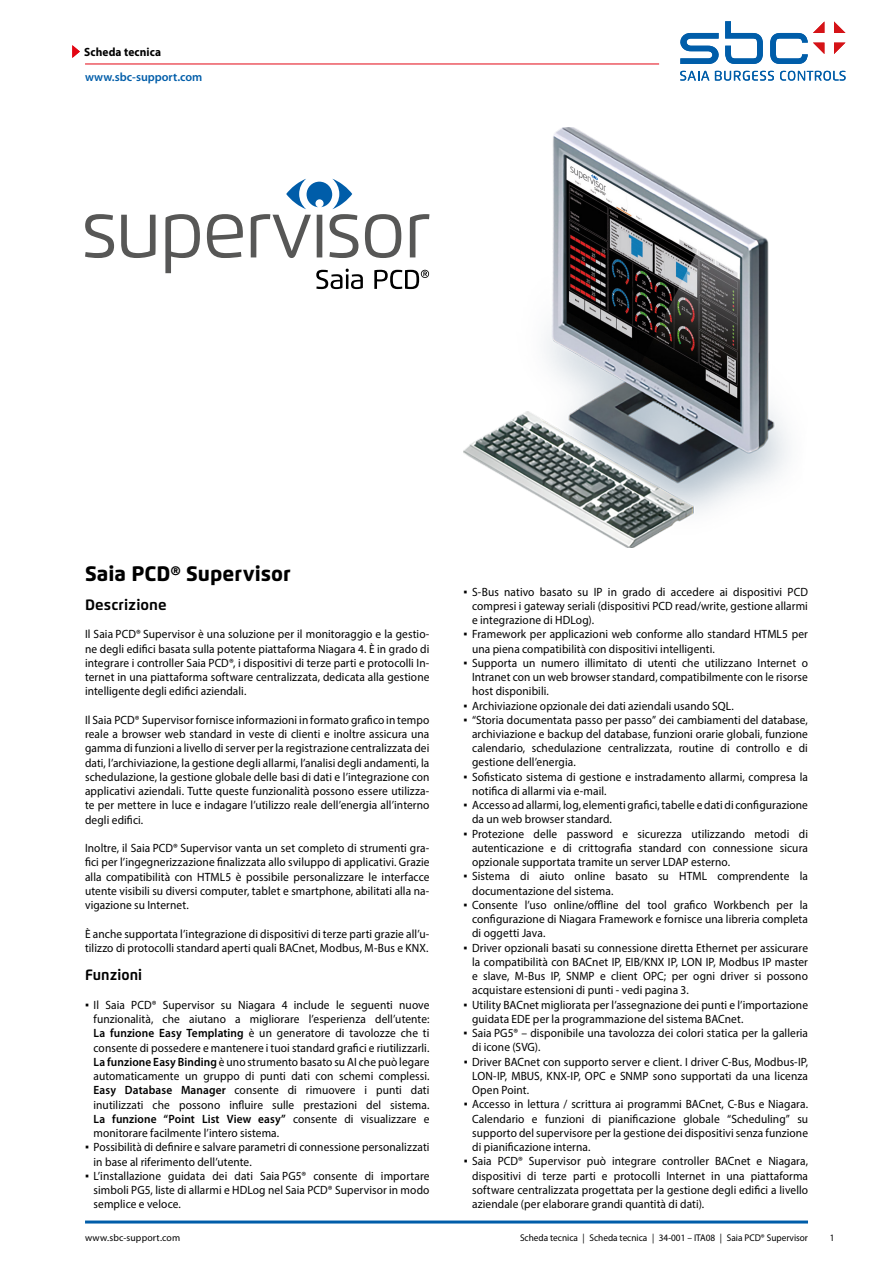
<style>
.page{position:relative;width:893px;height:1263px;background:#fff}
.page>*{position:absolute;margin:0;border:0;box-sizing:border-box;transform-origin:0 0}
.t1{font:800 21px "Flexo";color:#000}
.t2{font:700 15px "Flexo";letter-spacing:.005em;color:#000}
.t3{font:700 15px "Flexo";letter-spacing:.005em;color:#000;scale:.95 1}
.t4{font:12px/14.2px "Myriad Pro";letter-spacing:.01em;color:#000;text-align:justify;scale:.95 1}
.t5{font:600 12px "Myriad Pro";color:#005da9}
.t6{font:700 12px "Myriad Pro";letter-spacing:.01em;color:#000;scale:.95 1}
.t7{font:9.75px "Myriad Pro";color:#000;scale:.95 1}
.t8{font:9.75px "Myriad Pro";color:#000}
.s1{font-family:"Arial"}
.s2{font-weight:600}
.s3{font-style:inherit}
</style>
<div class="page">
<hr style="left:85px;top:64px;width:574px;height:1px;background:#e30613">
<hr style="left:85px;top:1220px;width:723px;height:3px;background:#005da9">
<svg style="left:680px;top:21px;width:165px;height:43px"></svg>
<svg style="left:680px;top:71px;width:29px;height:10px"></svg>
<svg style="left:715px;top:71px;width:59px;height:10px"></svg>
<svg style="left:780px;top:71px;width:66px;height:10px"></svg>
<svg style="left:72px;top:45px;width:8px;height:13px"></svg>
<img style="left:463px;top:128px;width:325px;height:419px">
<svg style="left:85px;top:179px;width:344px;height:110px"></svg>
<p class="t6" style="left:84px;top:44px;width:83px">Scheda tecnica</p>
<p class="t5" style="left:85px;top:69px;width:119px">www.sbc-support.com</p>
<h1 class="t1" style="left:85px;top:561px;width:207px">Saia PCD® Supervisor</h1>
<p class="t2" style="left:85px;top:595px;width:83px">Descrizione</p>
<p class="t4" style="left:85px;top:627px;width:364px">Il Saia PCD® Supervisor è una soluzione per il monitoraggio e la gestio&shy;ne degli edifici basata sulla potente piattaforma Niagara 4. È in grado di integrare i controller Saia PCD®, i dispositivi di terze parti e protocolli In&shy;ternet in una piattaforma software centralizzata, dedicata alla gestione intelligente degli edifici aziendali.</p>
<p class="t4" style="left:85px;top:712px;width:364px">Il Saia PCD® Supervisor fornisce informazioni in formato grafico in tempo reale a browser web standard in veste di clienti e inoltre assicura una gamma di funzioni a livello di server per la registrazione centralizzata dei dati, l’archiviazione, la gestione degli allarmi, l’analisi degli andamenti, la schedulazione, la gestione globale delle basi di dati e l’integrazione con applicativi aziendali. Tutte queste funzionalità possono essere utilizza&shy;te per mettere in luce e indagare l’utilizzo reale dell’energia all’interno degli edifici.</p>
<p class="t4" style="left:85px;top:841px;width:364px">Inoltre, il Saia PCD® Supervisor vanta un set completo di strumenti gra&shy;fici per l’ingegnerizzazione finalizzata allo sviluppo di applicativi. Grazie alla compatibilità con HTML5 è possibile personalizzare le interfacce utente visibili su diversi computer, tablet e smartphone, abilitati alla na&shy;vigazione su Internet.</p>
<p class="t4" style="left:85px;top:926px;width:364px">È anche supportata l’integrazione di dispositivi di terze parti grazie all’u&shy;tilizzo di protocolli standard aperti quali BACnet, Modbus, M-Bus e KNX.</p>
<p class="t3" style="left:85px;top:966px;width:62px">Funzioni</p>
<p class="t4" style="left:94px;top:997px;width:355px;text-indent:-8px"><span class="s1">▪</span> Il Saia PCD® Supervisor su Niagara 4 include le seguenti nuove funzionalità, che aiutano a migliorare l’esperienza dell’utente:<br><span class="s2">La funzione Easy Templating</span> è un generatore di tavolozze che ti consente di possedere e mantenere i tuoi standard grafici e riutilizzarli.<br><span class="s2">La funzione Easy Binding</span> è uno strumento basato su AI che può legare automaticamente un gruppo di punti dati con schemi complessi.<br><span class="s2">Easy Database Manager</span> consente di rimuovere i punti dati inutilizzati che possono influire sulle prestazioni del sistema.<br><span class="s2">La funzione “Point List View easy”</span> consente di visualizzare e monitorare facilmente l’intero sistema.</p>
<p class="t4" style="left:94px;top:1140px;width:355px;text-indent:-9px"><span class="s1">▪</span> Possibilità di definire e salvare parametri di connessione personalizzati in base al riferimento dell’utente.</p>
<p class="t4" style="left:94px;top:1168px;width:355px;text-indent:-8px"><span class="s1">▪</span> L’installazione guidata dei dati Saia PG5® consente di importare simboli PG5, liste di allarmi e HDLog nel Saia PCD® Supervisor in modo semplice e veloce.</p>
<p class="t4" style="left:472px;top:584px;width:355px;text-indent:-9px"><span class="s1">▪</span> S-Bus nativo basato su IP in grado di accedere ai dispositivi PCD compresi i gateway seriali (dispositivi PCD read/write, gestione allarmi e integrazione di HDLog).</p>
<p class="t4" style="left:472px;top:627px;width:355px;text-indent:-9px"><span class="s1">▪</span> Framework per applicazioni web conforme allo standard HTML5 per una piena compatibilità con dispositivi intelligenti.</p>
<p class="t4" style="left:472px;top:655px;width:355px;text-indent:-9px"><span class="s1">▪</span> Supporta un numero illimitato di utenti che utilizzano Internet o Intranet con un web browser standard, compatibilmente con le risorse host disponibili.</p>
<p class="t4" style="left:464px;top:698px;width:286px"><span class="s1">▪</span> Archiviazione opzionale dei dati aziendali usando SQL.</p>
<p class="t4" style="left:472px;top:712px;width:355px;text-indent:-9px"><span class="s1">▪</span> “Storia documentata passo per passo” dei cambiamenti del database, archiviazione e backup del database, funzioni orarie globali, funzione calendario, schedulazione centralizzata, routine di controllo e di gestione dell’energia.</p>
<p class="t4" style="left:472px;top:769px;width:355px;text-indent:-9px"><span class="s1">▪</span> Sofisticato sistema di gestione e instradamento allarmi, compresa la notifica di allarmi via e-mail.</p>
<p class="t4" style="left:472px;top:798px;width:355px;text-indent:-9px"><span class="s1">▪</span> Accesso ad allarmi, log, elementi grafici, tabelle e dati di configurazione da un web browser standard.</p>
<p class="t4" style="left:472px;top:826px;width:355px;text-indent:-9px"><span class="s1">▪</span> Protezione delle password e sicurezza utilizzando metodi di autenticazione e di crittografia standard con connessione sicura opzionale supportata tramite un server LDAP esterno.</p>
<p class="t4" style="left:472px;top:869px;width:355px;text-indent:-9px"><span class="s1">▪</span> Sistema di aiuto online basato su HTML comprendente la documentazione del sistema.</p>
<p class="t4" style="left:472px;top:897px;width:355px;text-indent:-9px"><span class="s1">▪</span> Consente l’uso online/offline del tool grafico Workbench per la configurazione di Niagara Framework e fornisce una libreria completa di oggetti Java.</p>
<p class="t4" style="left:472px;top:940px;width:355px;text-indent:-9px"><span class="s1">▪</span> Driver opzionali basati su connessione diretta Ethernet per assicurare la compatibilità con BACnet IP, EIB/KNX IP, LON <span class="s3">IP,</span> Modbus IP master e slave, M-Bus IP, SNMP e client OPC; per ogni driver si possono acquistare estensioni di punti - vedi pagina 3.</p>
<p class="t4" style="left:472px;top:997px;width:355px;text-indent:-9px"><span class="s1">▪</span> Utility BACnet migliorata per l’assegnazione dei punti e l’importazione guidata EDE per la programmazione del sistema BACnet.</p>
<p class="t4" style="left:472px;top:1026px;width:355px;text-indent:-9px"><span class="s1">▪</span> Saia PG5® – disponibile una tavolozza dei colori statica per la galleria di icone (SVG).</p>
<p class="t4" style="left:472px;top:1054px;width:355px;text-indent:-9px"><span class="s1">▪</span> Driver BACnet con supporto server e client. I driver C-Bus, Modbus-IP, LON-IP, MBUS, KNX-IP, OPC e SNMP sono supportati da una licenza Open Point.</p>
<p class="t4" style="left:472px;top:1097px;width:355px;text-indent:-9px"><span class="s1">▪</span> Accesso in lettura / scrittura ai programmi BACnet, C-Bus e Niagara.<br>Calendario e funzioni di pianificazione globale “Scheduling” su supporto del supervisore per la gestione dei dispositivi senza funzione di pianificazione interna.</p>
<p class="t4" style="left:472px;top:1154px;width:355px;text-indent:-9px"><span class="s1">▪</span> Saia PCD® Supervisor può integrare controller BACnet e Niagara, dispositivi di terze parti e protocolli Internet in una piattaforma software centralizzata progettata per la gestione degli edifici a livello aziendale (per elaborare grandi quantità di dati).</p>
<p class="t8" style="left:85px;top:1231px;width:97px">www.sbc-support.com</p>
<p class="t7" style="left:520px;top:1231px;width:305px">Scheda tecnica | Scheda tecnica | 34-001 – ITA08 | Saia PCD® Supervisor</p>
<p class="t7" style="left:830px;top:1231px;width:7px">1</p>
</div>
